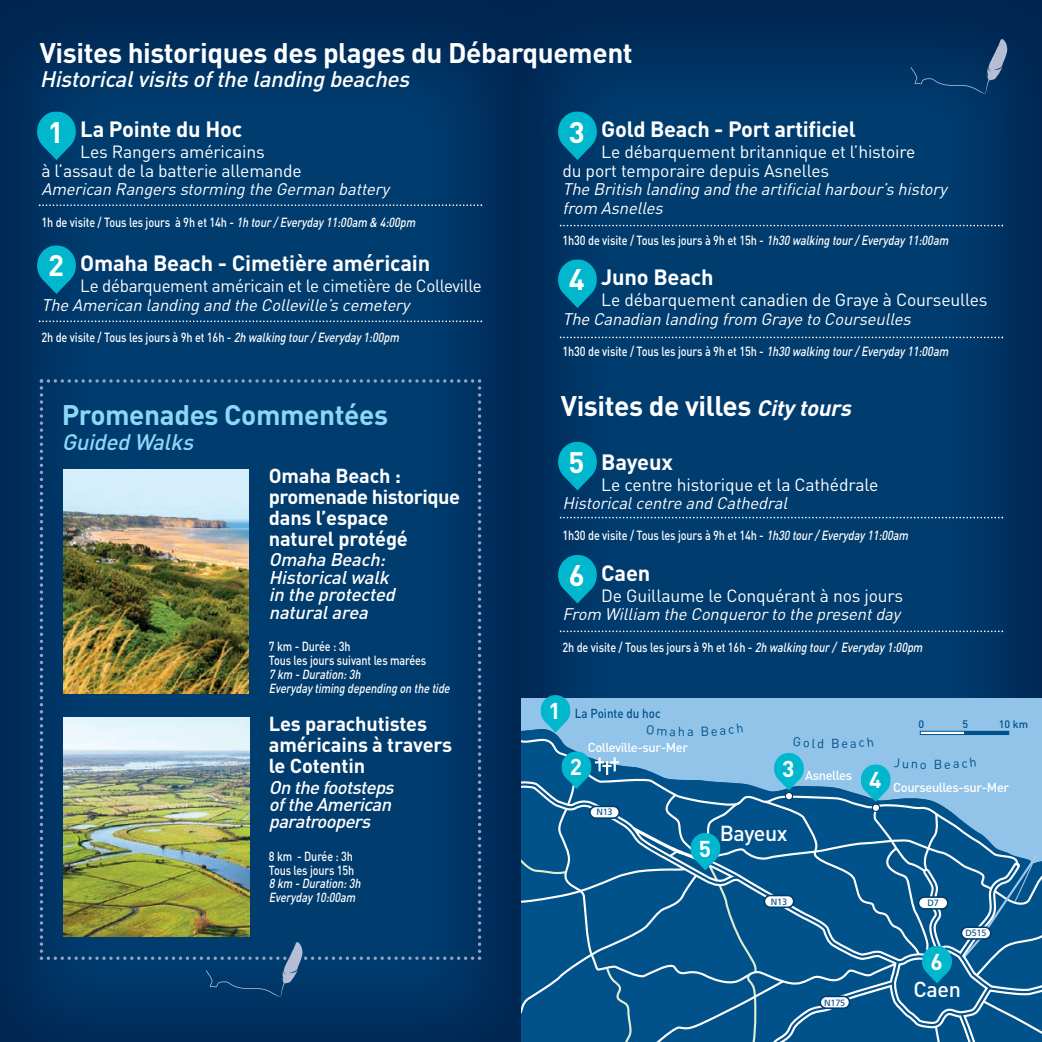
<style>
.page{position:relative;width:1042px;height:1042px;background:#fff}
.page>*{position:absolute;margin:0;border:0;box-sizing:border-box;transform-origin:0 0}
.t1{font:700 29.4px "DIN";color:#fff}
.t2{font:700 28px "DIN";letter-spacing:-.015em;color:#fff}
.t3{font:700 28px "DIN";letter-spacing:-.015em;color:#8dd7f7}
.t4{font:700 22.75px "DIN";color:#fff}
.t5{font:italic 500 22.22px "DIN";color:#fff}
.t6{font:italic 500 22.22px "DIN";color:#8dd7f7}
.t7{font:700 21.88px "DIN";letter-spacing:-.01em;color:#fff}
.t8{font:500 21.53px "DIN";letter-spacing:-.02em;color:#fff}
.t9{font:700 19.95px/20.8px "DIN";letter-spacing:-.01em;color:#fff}
.t10{font:italic 500 18.2px/17.3px "DIN";color:#fff}
.t11{font:17.5px/18.4px "DIN";letter-spacing:-.01em;color:#fff}
.t12{font:italic 16.62px/18.4px "DIN";color:#fff}
.t13{font:500 13.12px/14px "DIN";letter-spacing:-.01em;color:#fff;scale:.83 1}
.t14{font:italic 500 13.12px/14px "DIN";letter-spacing:-.015em;color:#fff;scale:.83 1}
.t15{font:500 12.95px "DIN";letter-spacing:-.03em;color:#fff}
.t16{font:500 12.95px "DIN";color:#01518b;scale:.9 1}
.t17{font:12.95px "DIN";color:#01518b}
.t18{font:500 10.67px "DIN";color:#01518b}
.t19{font:9.1px "Frutiger";letter-spacing:-.025em;color:#01518b}
.s1{font-style:italic}
.s2{font-size:29.4px}
.s3{font-style:italic;font-size:22.22px}
</style>
<div class="page">
<img style="left:0;top:0;width:521px;height:1042px">
<img style="left:521px;top:0;width:521px;height:695px">
<svg style="left:558px;top:259px;width:39px;height:49px;background:#008ead"></svg>
<svg style="left:560px;top:225px;width:443px;height:1px"></svg>
<svg style="left:558px;top:111px;width:39px;height:49px;background:#008ead"></svg>
<svg style="left:37px;top:245px;width:39px;height:49px;background:#008ead"></svg>
<svg style="left:39px;top:320px;width:443px;height:2px"></svg>
<svg style="left:39px;top:204px;width:443px;height:2px"></svg>
<svg style="left:560px;top:336px;width:443px;height:2px"></svg>
<svg style="left:37px;top:111px;width:39px;height:49px;background:#008ead"></svg>
<svg style="left:558px;top:442px;width:39px;height:48px;background:#008fae"></svg>
<svg style="left:560px;top:517px;width:443px;height:1px"></svg>
<svg style="left:560px;top:630px;width:443px;height:2px"></svg>
<svg style="left:558px;top:555px;width:39px;height:48px;background:#0090ae"></svg>
<img style="left:40px;top:379px;width:441px;height:636px">
<svg style="left:911px;top:39px;width:96px;height:55px;background:#113e6b"></svg>
<svg style="left:1025px;top:40px;width:11px;height:72px"></svg>
<svg style="left:521px;top:695px;width:521px;height:347px;background:#367bab"></svg>
<h2 class="t2" style="left:40px;top:37px;width:594px">Visites historiques des plages du Débarquement</h2>
<h3 class="t5" style="left:40px;top:66px;width:376px">Historicalvisits ofthe landing beaches</h3>
<h1 class="t1" style="left:48px;top:115px;width:17px">1</h1>
<h1 class="t1" style="left:569px;top:115px;width:17px">3</h1>
<h3 class="t7" style="left:601px;top:117px;width:256px">Gold Beach - Port artificiel</h3>
<h3 class="t11" style="left:562px;top:143px;width:354px;text-indent:39px">Le débarquement britannique et l’histoire du port temporaire depuis Asnelles</h3>
<p class="t12" style="left:562px;top:180px;width:386px">The British landing and the artificialharbour’s history from Asnelles</p>
<p class="t13" style="left:562px;top:234px;width:469px">1h30 de visite / Tous les jours à 9h et 15h - <span class="s1">1h30 walking tour / Everyday 11:00am</span></p>
<h3 class="t7" style="left:80px;top:117px;width:163px">La Pointe du Hoc</h3>
<h3 class="t11" style="left:41px;top:143px;width:262px;text-align:center">Les Rangers américains<br>à l’assaut de la batterie allemande</h3>
<p class="t12" style="left:41px;top:180px;width:349px">American Rangers storming the German battery</p>
<p class="t13" style="left:41px;top:215px;width:455px">1h de visite / Tous les jours à 9h et 14h - <span class="s1">1h tour / Everyday 11:00am &amp; 4:00pm</span></p>
<h3 class="t7" style="left:48px;top:251px;width:384px"><span class="s2">2</span> Omaha Beach - Cimetière américain</h3>
<h3 class="t11" style="left:80px;top:277px;width:403px">Le débarquement américain et le cimetière de Colleville</h3>
<p class="t12" style="left:41px;top:296px;width:370px">The American landing and the Colleville’s cemetery</p>
<p class="t13" style="left:41px;top:331px;width:435px">2h de visite / Tous les jours à 9h et 16h - <span class="s1">2h walking tour / Everyday 1:00pm</span></p>
<h2 class="t3" style="left:62px;top:399px;width:328px">Promenades Commentées</h2>
<h3 class="t6" style="left:62px;top:429px;width:138px">Guided Walks</h3>
<h3 class="t9" style="left:269px;top:466px;width:193px">Omaha Beach : promenade historique dans l’espace<br>naturel protégé</h3>
<h3 class="t10" style="left:269px;top:551px;width:131px">Omaha Beach:<br>Historicalwalk in the protected naturalarea</h3>
<p class="t13" style="left:269px;top:639px;width:191px">7 km - Durée : 3h<br>Tous les jours suivant les marées</p>
<p class="t14" style="left:269px;top:667px;width:222px">7 km - Duration:3h<br>Everyday timing depending on the tide</p>
<h3 class="t9" style="left:269px;top:713px;width:185px">Les parachutistes américains à travers le Cotentin</h3>
<h3 class="t10" style="left:269px;top:778px;width:130px">On the footsteps ofthe American paratroopers</h3>
<p class="t13" style="left:269px;top:849px;width:105px">8 km - Durée : 3h<br>Tous les jours 15h</p>
<p class="t14" style="left:269px;top:877px;width:115px">8 km - Duration:3h<br>Everyday 10:00am</p>
<h1 class="t1" style="left:569px;top:263px;width:17px">4</h1>
<h3 class="t7" style="left:601px;top:265px;width:114px">Juno Beach</h3>
<h3 class="t11" style="left:601px;top:291px;width:388px">Le débarquement canadien de Graye à Courseulles</h3>
<p class="t12" style="left:562px;top:310px;width:353px">The Canadian landing from Graye to Courseulles</p>
<p class="t13" style="left:562px;top:345px;width:469px">1h30 de visite / Tous les jours à 9h et 15h - <span class="s1">1h30 walking tour / Everyday 11:00am</span></p>
<h2 class="t2" style="left:561px;top:390px;width:296px">Visites de villes <span class="s3">City tours</span></h2>
<h3 class="t7" style="left:568px;top:449px;width:106px"><span class="s2">5</span> Bayeux</h3>
<h3 class="t11" style="left:601px;top:475px;width:278px">Le centre historique et la Cathédrale</h3>
<p class="t12" style="left:562px;top:494px;width:230px">Historicalcentre and Cathedral</p>
<p class="t13" style="left:562px;top:529px;width:421px">1h30 de visite / Tous les jours à 9h et 14h - <span class="s1">1h30 tour / Everyday 11:00am</span></p>
<h3 class="t7" style="left:601px;top:560px;width:51px">Caen</h3>
<h3 class="t11" style="left:601px;top:587px;width:303px">De Guillaume le Conquérant à nos jours</h3>
<p class="t12" style="left:562px;top:605px;width:339px">From William the Conqueror to the presentday</p>
<p class="t13" style="left:562px;top:640px;width:438px">2h de visite / Tous les jours à 9h et 16h - <span class="s1">2h walking tour / Everyday 1:00pm</span></p>
<h1 class="t1" style="left:569px;top:558px;width:17px">6</h1>
<h3 class="t4" style="left:548px;top:698px;width:14px">1</h3>
<p class="t16" style="left:575px;top:706px;width:97px">La Pointe du hoc</p>
<p class="t15" style="left:588px;top:740px;width:102px">Colleville-sur-Mer</p>
<p class="t17" style="left:687px;top:724px;width:8px">a</p>
<h3 class="t4" style="left:570px;top:754px;width:14px">2</h3>
<h3 class="t4" style="left:782px;top:756px;width:14px">3</h3>
<p class="t19" style="left:596px;top:808px;width:18px">N13</p>
<h3 class="t4" style="left:699px;top:835px;width:14px">5</h3>
<h3 class="t8" style="left:720px;top:820px;width:69px">Bayeux</h3>
<p class="t17" style="left:831px;top:736px;width:10px">B</p>
<p class="t15" style="left:805px;top:768px;width:49px">Asnelles</p>
<p class="t19" style="left:771px;top:898px;width:18px">N13</p>
<p class="t19" style="left:824px;top:998px;width:23px">N175</p>
<p class="t18" style="left:918px;top:718px;width:7px">0</p>
<p class="t18" style="left:962px;top:718px;width:7px">5</p>
<p class="t18" style="left:999px;top:718px;width:31px">10 km</p>
<h3 class="t4" style="left:869px;top:767px;width:14px">4</h3>
<p class="t15" style="left:893px;top:780px;width:118px">Courseulles-sur-Mer</p>
<p class="t19" style="left:927px;top:899px;width:13px">D7</p>
<h3 class="t4" style="left:930px;top:948px;width:14px">6</h3>
<p class="t19" style="left:965px;top:929px;width:23px">D515</p>
<h3 class="t8" style="left:913px;top:976px;width:49px">Caen</h3>
</div>
